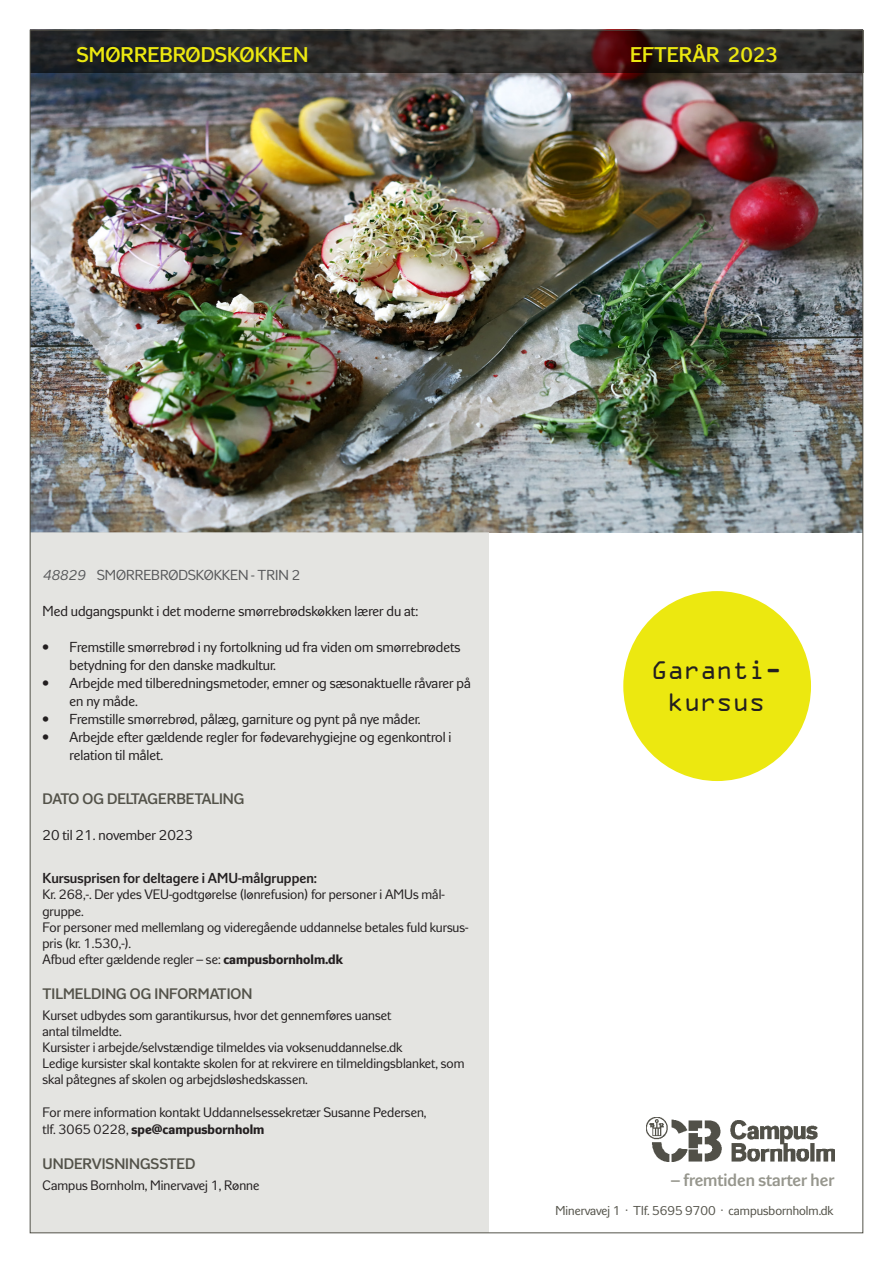
<style>
.page{position:relative;width:893px;height:1263px;background:#fff}
.page>*{position:absolute;margin:0;border:0;box-sizing:border-box;transform-origin:0 0}
.t1{font:27px/32.4px "OCRA Extended";color:#231f20;text-align:center}
.Overskrift_Top{font:600 21px "Lettre Gothic";color:#ece810}
.t2{font:600 17.55px "Lettre Gothic";color:#96968d}
.Brød_overskrift{font:600 15px "Lettre Gothic";color:#535249}
.Brød{font:600 15px "Lettre Gothic";color:#535249}
.Brød-2{font:14.25px/18px "Lettre Gothic";color:#231f20}
.Brød_1__linje{font:600 14.25px "Lettre Gothic";color:#231f20}
.Brød-3{font:14.25px "Lettre Gothic";color:#57585a}
.Brød_1__linje-2{font:13.5px/16.2px "Lettre Gothic";color:#231f20}
.t3{font:12.75px "Lettre Gothic";color:#535249}
.s1{font-style:italic}
.s2{font-weight:700}
</style>
<div class="page">
<img style="left:32px;top:72px;width:829px;height:460px">
<svg style="left:32px;top:32px;width:829px;height:40px;background:#2e2928"></svg>
<div style="left:31px;top:532px;width:458px;height:701px;background:#e4e4e1"></div>
<img style="left:646px;top:1117px;width:188px;height:44px">
<div style="left:623px;top:591px;width:188px;height:190px;background:#ece810;border-radius:50%"></div>
<p class="Overskrift_Top" style="left:77px;top:42px;width:233px">SMØRREBRØDSKØKKEN</p>
<p class="Overskrift_Top" style="left:630px;top:42px;width:150px">EFTERÅR 2023</p>
<p class="Brød-3" style="left:43px;top:567px;width:259px"><span class="s1">48829</span> SMØRREBRØDSKØKKEN - TRIN 2</p>
<p class="Brød-2" style="left:43px;top:602px;width:377px">Med udgangspunkt i det moderne smørrebrødskøkken lærer du at:</p>
<p class="Brød-2" style="left:70px;top:638px;width:393px;text-indent:-27px">• Fremstille smørrebrød i ny fortolkning ud fra viden om smørrebrødets betydning for den danske madkultur.</p>
<p class="Brød-2" style="left:70px;top:674px;width:403px;text-indent:-27px">• Arbejde med tilberedningsmetoder, emner og sæsonaktuelle råvarer på en ny måde.</p>
<p class="Brød-2" style="left:43px;top:710px;width:380px">• Fremstille smørrebrød, pålæg, garniture og pynt på nye måder.</p>
<p class="Brød-2" style="left:70px;top:728px;width:383px;text-indent:-27px">• Arbejde efter gældende regler for fødevarehygiejne og egenkontrol i relation til målet.</p>
<p class="Brød" style="left:43px;top:791px;width:204px">DATO OG DELTAGERBETALING</p>
<p class="Brød-2" style="left:43px;top:827px;width:152px">20 til 21. november 2023</p>
<p class="Brød_1__linje" style="left:43px;top:870px;width:276px">Kursusprisen for deltagere i AMU-målgruppen:</p>
<p class="Brød_1__linje-2" style="left:43px;top:887px;width:427px">Kr. 268,-. Der ydes VEU-godtgørelse (lønrefusion) for personer i AMUs mål&shy;gruppe.<br>For personer med mellemlang og videregående uddannelse betales fuld kursus&shy;pris (kr. 1.530,-).<br>Afbud efter gældende regler – se: <span class="s2">campusbornholm.dk</span></p>
<p class="Brød_overskrift" style="left:43px;top:985px;width:211px">TILMELDING OG INFORMATION</p>
<p class="Brød_1__linje-2" style="left:43px;top:1007px;width:424px">Kurset udbydes som garantikursus, hvor det gennemføres uanset<br>antal tilmeldte.<br>Kursister i arbejde/selvstændige tilmeldes via voksenuddannelse.dk<br>Ledige kursister skal kontakte skolen for at rekvirere en tilmeldingsblanket, som skal påtegnes af skolen og arbejdsløshedskassen.</p>
<p class="Brød_1__linje-2" style="left:43px;top:1104px;width:386px;line-height:17.1px">For mere information kontakt Uddannelsessekretær Susanne Pedersen, tlf. 3065 0228, <span class="s2">spe@campusbornholm</span></p>
<p class="Brød_overskrift" style="left:43px;top:1155px;width:154px">UNDERVISNINGSSTED</p>
<p class="Brød_1__linje-2" style="left:43px;top:1178px;width:218px">Campus Bornholm, Minervavej 1, Rønne</p>
<p class="t1" style="left:651px;top:653px;width:132px">Garanti&shy;kursus</p>
<p class="t2" style="left:671px;top:1170px;width:165px">– fremtiden starter her</p>
<p class="t3" style="left:555px;top:1204px;width:279px">Minervavej 1 · Tlf. 5695 9700 · campusbornholm.dk</p>
</div>
